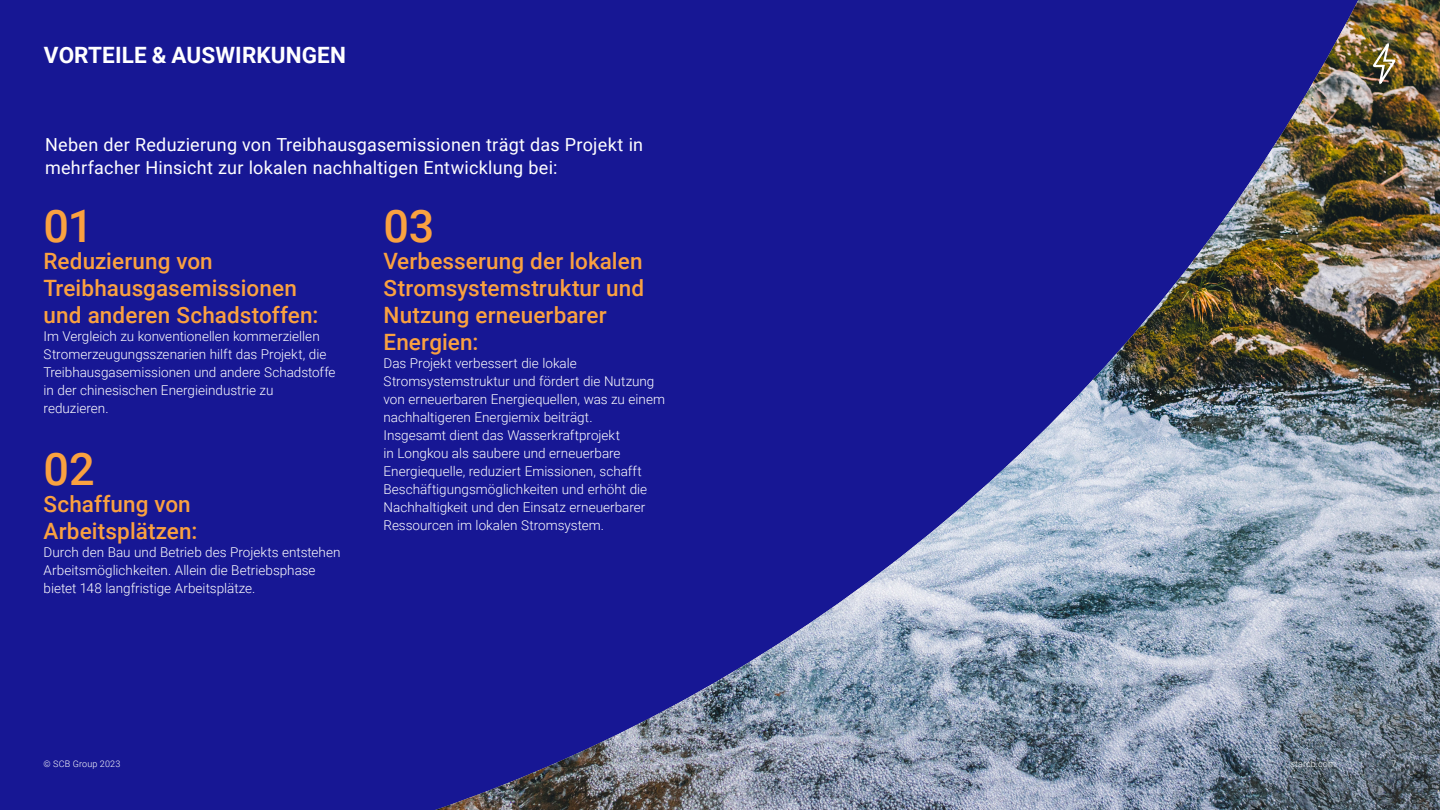
<style>
.page{position:relative;width:1440px;height:810px;background:#171794}
.page>*{position:absolute;margin:0;border:0;box-sizing:border-box;transform-origin:0 0}
.Body_Copy___18pt{font:500 45px "Roboto";color:#faa140}
.Body_Copy___18pt-2{font:500 22.5px/27px "Roboto";letter-spacing:.005em;color:#faa140}
.Title___30pt{font:700 22.5px "Roboto";letter-spacing:.005em;color:#fff}
.Subheading_24pt{font:18px/22.5px "Roboto";letter-spacing:.015em;color:#fff}
.Body_Copy___18pt-3{font:300 13.5px/18px "Roboto";color:#fff}
.t1{font:300 9px "Roboto";letter-spacing:.015em;color:#fff}
</style>
<div class="page">
<img style="left:435px;top:0;width:1005px;height:810px">
<svg style="left:1372px;top:42px;width:24px;height:44px"></svg>
<p class="Title___30pt" style="left:44px;top:39px;width:303px">VORTEILE &amp; AUSWIRKUNGEN</p>
<p class="Subheading_24pt" style="left:45px;top:133px;width:600px">Neben der Reduzierung von Treibhausgasemissionen trägt das Projekt in mehrfacher Hinsicht zur lokalen nachhaltigen Entwicklung bei:</p>
<p class="Body_Copy___18pt" style="left:44px;top:194px;width:51px">01</p>
<p class="Body_Copy___18pt-2" style="left:44px;top:246px;width:276px">Reduzierung von<br>Treibhausgasemissionen und anderen Schadstoffen:</p>
<p class="Body_Copy___18pt-3" style="left:44px;top:326px;width:293px">Im Vergleich zu konventionellen kommerziellen Stromerzeugungsszenarien hilft das Projekt, die Treibhausgasemissionen und andere Schadstoffe in der chinesischen Energieindustrie zu reduzieren.</p>
<p class="Body_Copy___18pt" style="left:44px;top:437px;width:52px">02</p>
<p class="Body_Copy___18pt-2" style="left:44px;top:489px;width:155px">Schaffung von<br>Arbeitsplätzen:</p>
<p class="Body_Copy___18pt-3" style="left:44px;top:542px;width:298px">Durch den Bau und Betrieb des Projekts entstehen<br>Arbeitsmöglichkeiten. Allein die Betriebsphase bietet 148 langfristige Arbeitsplätze.</p>
<p class="Body_Copy___18pt" style="left:384px;top:194px;width:52px">03</p>
<p class="Body_Copy___18pt-2" style="left:384px;top:246px;width:262px">Verbesserung der lokalen<br>Stromsystemstruktur und<br>Nutzung erneuerbarer<br>Energien:</p>
<p class="Body_Copy___18pt-3" style="left:384px;top:353px;width:283px">Das Projekt verbessert die lokale Stromsystemstruktur und fördert die Nutzung von erneuerbaren Energiequellen, was zu einem nachhaltigeren Energiemix beiträgt.</p>
<p class="Body_Copy___18pt-3" style="left:384px;top:425px;width:265px">Insgesamt dient das Wasserkraftprojekt<br>in Longkou als saubere und erneuerbare Energiequelle, reduziert Emissionen, schafft Beschäftigungsmöglichkeiten und erhöht die Nachhaltigkeit und den Einsatz erneuerbarer Ressourcen im lokalen Stromsystem.</p>
<p class="t1" style="left:44px;top:757px;width:78px">© SCB Group 2023</p>
<p class="t1" style="left:1290px;top:757px;width:47px">starcb.com</p>
<p class="t1" style="left:1392px;top:757px;width:6px">7</p>
</div>
